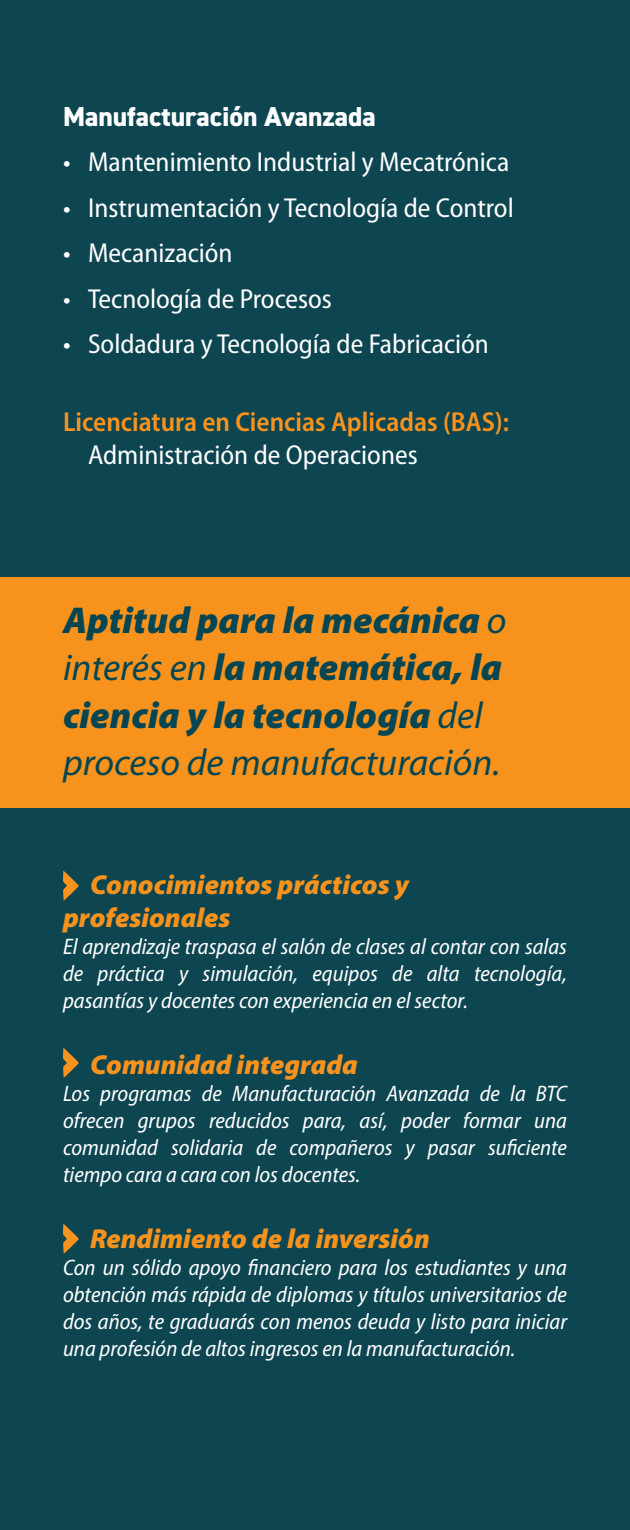
<style>
.page{position:relative;width:630px;height:1530px;background:#0d4551}
.page>*{position:absolute;margin:0;border:0;box-sizing:border-box;transform-origin:0 0}
.t1{font:italic 900 37.5px/47.5px "Myriad Pro";color:#064652}
.Ad_Bullets{font:semi-condensed 27.5px "Myriad Pro";color:#fff}
.Ad_Area_of_Studies{font:italic 900 27.5px/33px "Myriad Pro";color:#f7931d}
.Ad_Bullets-2{font:600 semi-condensed 27.5px "Myriad Pro";color:#f7931d}
.t2{font:800 27.5px "DIN2014";color:#fff}
.Ad_Area_of_Studies-2{font:italic semi-condensed 22.5px/27px "Myriad Pro";color:#fff;text-align:justify}
.s1{font-weight:400}
</style>
<div class="page">
<div style="left:0;top:578px;width:630px;height:230px;background:#f7931d"></div>
<svg style="left:63px;top:871px;width:16px;height:30px"></svg>
<svg style="left:63px;top:1048px;width:16px;height:30px"></svg>
<svg style="left:63px;top:1224px;width:16px;height:30px"></svg>
<p class="t2" style="left:63px;top:98px;width:314px">Manufacturación Avanzada</p>
<p class="Ad_Bullets" style="left:63px;top:147px;width:448px">• Mantenimiento Industrial y Mecatrónica</p>
<p class="Ad_Bullets" style="left:63px;top:193px;width:452px">• Instrumentación y Tecnología de Control</p>
<p class="Ad_Bullets" style="left:63px;top:238px;width:171px">• Mecanización</p>
<p class="Ad_Bullets" style="left:63px;top:284px;width:271px">• Tecnología de Procesos</p>
<p class="Ad_Bullets" style="left:63px;top:329px;width:427px">• Soldadura y Tecnología de Fabricación</p>
<p class="Ad_Bullets-2" style="left:63px;top:405px;width:448px">Licenciatura en Ciencias Aplicadas (BAS):</p>
<p class="Ad_Bullets" style="left:88px;top:440px;width:331px">Administración de Operaciones</p>
<p class="t1" style="left:63px;top:595px;width:445px">Aptitud para la mecánica <span class="s1">o interés en</span> la matemática, la ciencia y la tecnología <span class="s1">del proceso de manufacturación.</span></p>
<p class="Ad_Area_of_Studies" style="left:63px;top:867px;width:348px;text-indent:27px">Conocimientos prácticos y profesionales</p>
<p class="Ad_Area_of_Studies-2" style="left:63px;top:932px;width:506px">El aprendizaje traspasa el salón de clases al contar con salas de práctica y simulación, equipos de alta tecnología, pasantías y docentes con experiencia en el sector.</p>
<p class="Ad_Area_of_Studies" style="left:90px;top:1047px;width:269px">Comunidad integrada</p>
<p class="Ad_Area_of_Studies-2" style="left:63px;top:1079px;width:506px">Los programas de Manufacturación Avanzada de la BTC ofrecen grupos reducidos para, así, poder formar una comunidad solidaria de compañeros y pasar suficiente tiempo cara a cara con los docentes.</p>
<p class="Ad_Area_of_Studies" style="left:90px;top:1221px;width:341px">Rendimiento de la inversión</p>
<p class="Ad_Area_of_Studies-2" style="left:63px;top:1253px;width:506px">Con un sólido apoyo financiero para los estudiantes y una obtención más rápida de diplomas y títulos universitarios de dos años, te graduarás con menos deuda y listo para iniciar una profesión de altos ingresos en la manufacturación.</p>
</div>
